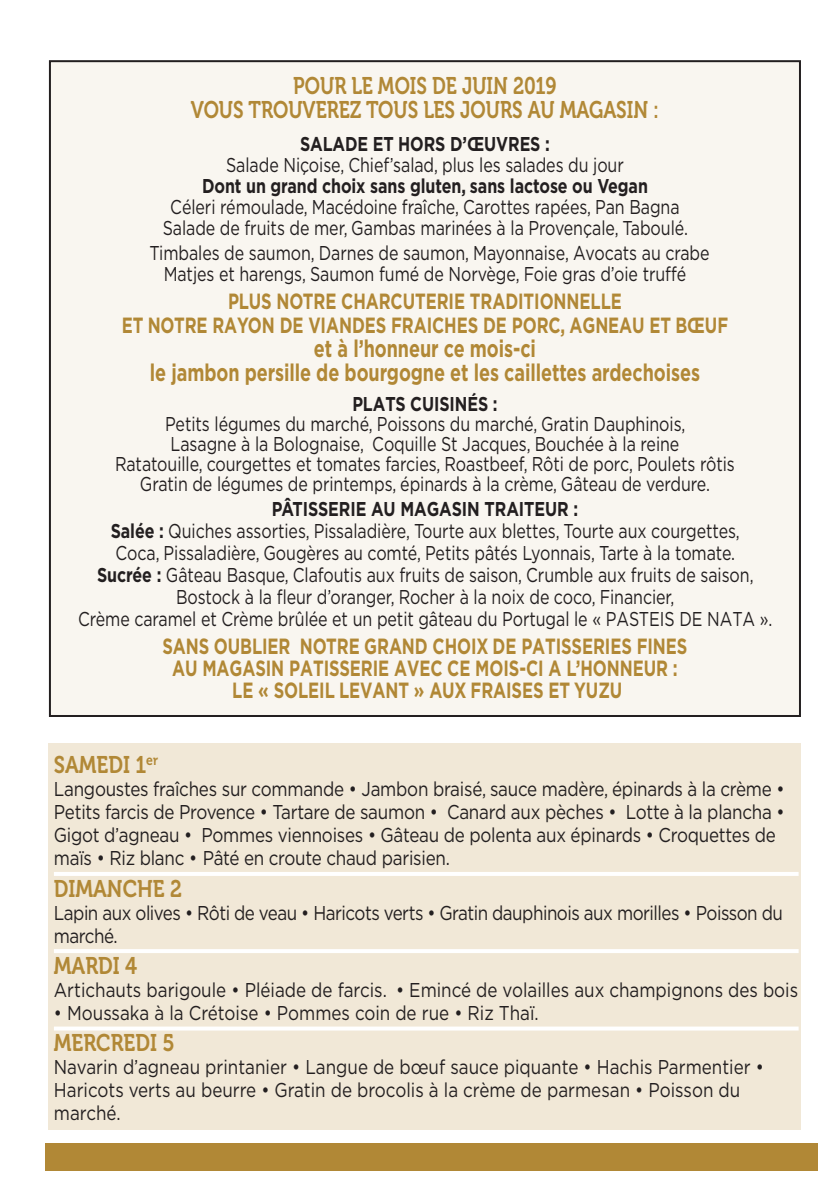
<style>
.page{position:relative;width:818px;height:1191px;background:#fff}
.page>*{position:absolute;margin:0;border:0;box-sizing:border-box;transform-origin:0 0}
.t1{font:700 24px/24px "Gotham";letter-spacing:-.005em;color:#b18836;text-align:center;scale:.75 1}
.t2{font:24px/24px "Museo 700";color:#b18836;text-align:center;scale:.8 1}
.t3{font:24px "Museo 700";color:#b18836;scale:.85 1}
.t4{font:700 22px/22px "Gotham";letter-spacing:-.005em;color:#b18836;text-align:center;scale:.75 1}
.t5{font:20px/22px "Gotham";letter-spacing:-.005em;color:#231f20;text-align:center;scale:.8 1}
.t6{font:20px/23px "Gotham";letter-spacing:-.005em;color:#231f20;scale:.85 1}
.t7{font:20px/23px "Gotham";letter-spacing:-.03em;color:#231f20;scale:.85 1}
.t8{font:700 20px "Gotham";letter-spacing:-.005em;color:#231f20;scale:.8 1}
.s1{font-weight:700}
</style>
<div class="page">
<div style="left:50px;top:61px;width:749px;height:655px;background:#f9f6f0"></div>
<div style="left:49px;top:743px;width:751px;height:387px;background:#f1e8d7"></div>
<div style="left:45px;top:1143px;width:772px;height:27px;background:#b18836"></div>
<hr style="left:54px;top:872px;width:744px;height:4px;background:#fff">
<hr style="left:54px;top:949px;width:744px;height:4px;background:#fff">
<svg style="left:54px;top:1027px;width:744px;height:4px;background:#fdfcfa"></svg>
<p class="t2" style="left:191px;top:76px;width:587px">POUR LE MOIS DE JUIN 2019<br>VOUS TROUVEREZ TOUS LES JOURS AU MAGASIN :</p>
<p class="t8" style="left:300px;top:131px;width:314px">SALADE ET HORS D’ŒUVRES :</p>
<p class="t5" style="left:226px;top:153px;width:498px">Salade Niçoise, Chief’salad, plus les salades du jour</p>
<p class="t8" style="left:202px;top:173px;width:559px">Dont un grand choix sans gluten, sans lactose ou Vegan</p>
<p class="t5" style="left:163px;top:196px;width:658px;line-height:21px">Céleri rémoulade, Macédoine fraîche, Carottes rapées, Pan Bagna<br>Salade de fruits de mer, Gambas marinées à la Provençale, Taboulé.</p>
<p class="t5" style="left:149px;top:242px;width:701px;line-height:21px">Timbales de saumon, Darnes de saumon, Mayonnaise, Avocats au crabe<br>Matjes et harengs, Saumon fumé de Norvège, Foie gras d’oie truffé</p>
<p class="t4" style="left:122px;top:289px;width:810px;line-height:24px">PLUS NOTRE CHARCUTERIE TRADITIONNELLE<br>ET NOTRE RAYON DE VIANDES FRAICHES DE PORC, AGNEAU ET BŒUF</p>
<p class="t1" style="left:150px;top:336px;width:735px">et à l’honneur ce mois-ci<br>le jambon persille de bourgogne et les caillettes ardechoises</p>
<p class="t8" style="left:352px;top:391px;width:183px">PLATS CUISINÉS :</p>
<p class="t5" style="left:115px;top:413px;width:776px;line-height:20px">Petits légumes du marché, Poissons du marché, Gratin Dauphinois,<br>Lasagne à la Bolognaise, Coquille St Jacques, Bouchée à la reine<br>Ratatouille, courgettes et tomates farcies, Roastbeef, Rôti de porc, Poulets rôtis Gratin de légumes de printemps, épinards à la crème, Gâteau de verdure.</p>
<p class="t5" style="left:78px;top:498px;width:869px"><span class="s1">PÂTISSERIE AU MAGASIN TRAITEUR :<br>Salée :</span> Quiches assorties, Pissaladière, Tourte aux blettes, Tourte aux courgettes,<br>Coca, Pissaladière, Gougères au comté, Petits pâtés Lyonnais, Tarte à la tomate.<br><span class="s1">Sucrée :</span> Gâteau Basque, Clafoutis aux fruits de saison, Crumble aux fruits de saison, Bostock à la fleur d’oranger, Rocher à la noix de coco, Financier,<br>Crème caramel et Crème brûlée et un petit gâteau du Portugal le « PASTEIS DE NATA ».</p>
<p class="t4" style="left:162px;top:636px;width:701px">SANS OUBLIER NOTRE GRAND CHOIX DE PATISSERIES FINES<br>AU MAGASIN PATISSERIE AVEC CE MOIS-CI A L’HONNEUR :<br>LE « SOLEIL LEVANT » AUX FRAISES ET YUZU</p>
<p class="t3" style="left:54px;top:756px;width:124px">SAMEDI 1<sup>er</sup></p>
<p class="t6" style="left:54px;top:777px;width:861px">Langoustes fraîches sur commande • Jambon braisé, sauce madère, épinards à la crème • Petits farcis de Provence • Tartare de saumon • Canard aux pèches • Lotte à la plancha • Gigot d’agneau • Pommes viennoises • Gâteau de polenta aux épinards • Croquettes de maïs • Riz blanc • Pâté en croute chaud parisien.</p>
<p class="t3" style="left:54px;top:879px;width:152px">DIMANCHE 2</p>
<p class="t7" style="left:54px;top:900px;width:859px">Lapin aux olives • Rôti de veau • Haricots verts • Gratin dauphinois aux morilles • Poisson du marché.</p>
<p class="t3" style="left:54px;top:957px;width:100px">MARDI 4</p>
<p class="t6" style="left:54px;top:978px;width:877px">Artichauts barigoule • Pléiade de farcis. • Emincé de volailles aux champignons des bois</p>
<p class="t6" style="left:54px;top:1001px;width:571px">• Moussaka à la Crétoise • Pommes coin de rue • Riz Thaï.</p>
<p class="t3" style="left:54px;top:1034px;width:143px">MERCREDI 5</p>
<p class="t6" style="left:54px;top:1055px;width:836px">Navarin d’agneau printanier • Langue de bœuf sauce piquante • Hachis Parmentier •<br>Haricots verts au beurre • Gratin de brocolis à la crème de parmesan • Poisson du marché.</p>
</div>
